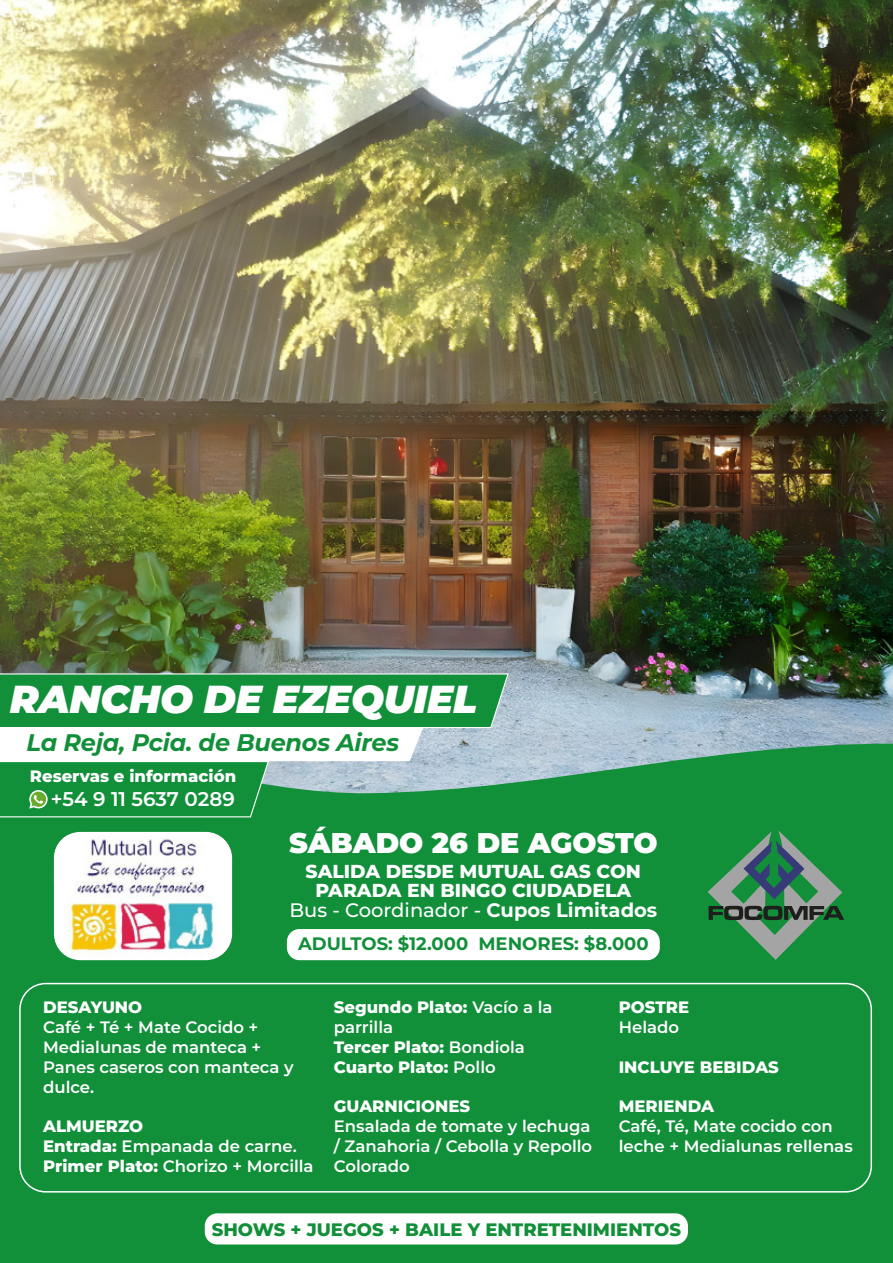
<style>
.page{position:relative;width:893px;height:1263px;background:#fff}
.page>*{position:absolute;margin:0;border:0;box-sizing:border-box;transform-origin:0 0}
.t1{font:italic 900 39px "Montserrat";letter-spacing:-.01em;color:#fff}
.t2{font:900 28.5px "Montserrat";color:#fff}
.t3{font:italic 700 24px "Montserrat";letter-spacing:-.01em;color:#118f39}
.t4{font:600 19.8px "Montserrat";color:#fff}
.t5{font:500 19.5px "Montserrat";color:#fff}
.t6{font:800 18.75px/19.5px "Montserrat";color:#fff;text-align:center}
.t7{font:800 18px "Montserrat";color:#118f39}
.t8{font:700 18px "Montserrat";color:#118f39}
.t9{font:600 16.5px/19.8px "Montserrat";color:#fff}
.t10{font:800 16.5px/19.8px "Montserrat";color:#fff}
.s1{font-weight:700}
.s2{font-weight:800}
.s3{font-weight:600}
</style>
<div class="page">
<img style="left:0;top:0;width:893px;height:722px">
<div style="left:0;top:722px;width:893px;height:541px;background:#118f39"></div>
<svg style="left:707px;top:830px;width:137px;height:130px;background:#3b8758"></svg>
<div style="left:287px;top:929px;width:373px;height:31px;background:#fff;border-radius:13px"></div>
<div style="left:205px;top:1213px;width:483px;height:31px;background:#fff;border-radius:13px"></div>
<svg style="left:0;top:673px;width:510px;height:145px"></svg>
<div style="left:19px;top:983px;width:853px;height:209px;border:2px solid #fff;border-radius:26px"></div>
<img style="left:54px;top:832px;width:178px;height:128px">
<svg style="left:54px;top:832px;width:14px;height:52px"></svg>
<h1 class="t1" style="left:10px;top:674px;width:469px">RANCHO DE EZEQUIEL</h1>
<h3 class="t3" style="left:27px;top:727px;width:374px">La Reja, Pcia. de Buenos Aires</h3>
<p class="t10" style="left:30px;top:766px;width:208px">Reservas e información</p>
<p class="t4" style="left:51px;top:786px;width:185px">+54 9 11 5637 0289</p>
<h2 class="t2" style="left:289px;top:824px;width:370px">SÁBADO 26 DE AGOSTO</h2>
<p class="t6" style="left:306px;top:861px;width:337px">SALIDA DESDE MUTUAL GAS CON<br>PARADA EN BINGO CIUDADELA</p>
<p class="t5" style="left:289px;top:897px;width:369px">Bus - Coordinador - <span class="s1">Cupos Limitados</span></p>
<p class="t8" style="left:298px;top:932px;width:352px">ADULTOS: $12.000 MENORES: $8.000</p>
<p class="t10" style="left:43px;top:997px;width:101px">DESAYUNO</p>
<p class="t9" style="left:43px;top:1017px;width:252px">Café + Té + Mate Cocido +<br>Medialunas de manteca +<br>Panes caseros con manteca y dulce.</p>
<p class="t9" style="left:43px;top:1116px;width:272px"><span class="s2">ALMUERZO<br>Entrada:</span> Empanada de carne.<br><span class="s2">Primer Plato:</span> Chorizo + Morcilla</p>
<p class="t10" style="left:334px;top:997px;width:220px">Segundo Plato: <span class="s3">Vacío a la parrilla<br></span>Tercer Plato: <span class="s3">Bondiola<br></span>Cuarto Plato: <span class="s3">Pollo</span></p>
<p class="t10" style="left:334px;top:1096px;width:138px">GUARNICIONES</p>
<p class="t9" style="left:334px;top:1116px;width:260px;text-align:justify">Ensalada de tomate y lechuga / Zanahoria / Cebolla y Repollo Colorado</p>
<p class="t10" style="left:619px;top:997px;width:72px">POSTRE</p>
<p class="t9" style="left:619px;top:1017px;width:62px">Helado</p>
<p class="t10" style="left:619px;top:1057px;width:162px">INCLUYE BEBIDAS</p>
<p class="t10" style="left:619px;top:1096px;width:97px">MERIENDA</p>
<p class="t9" style="left:619px;top:1116px;width:236px">Café, Té, Mate cocido con leche + Medialunas rellenas</p>
<p class="t7" style="left:212px;top:1217px;width:471px">SHOWS + JUEGOS + BAILE Y ENTRETENIMIENTOS</p>
</div>
